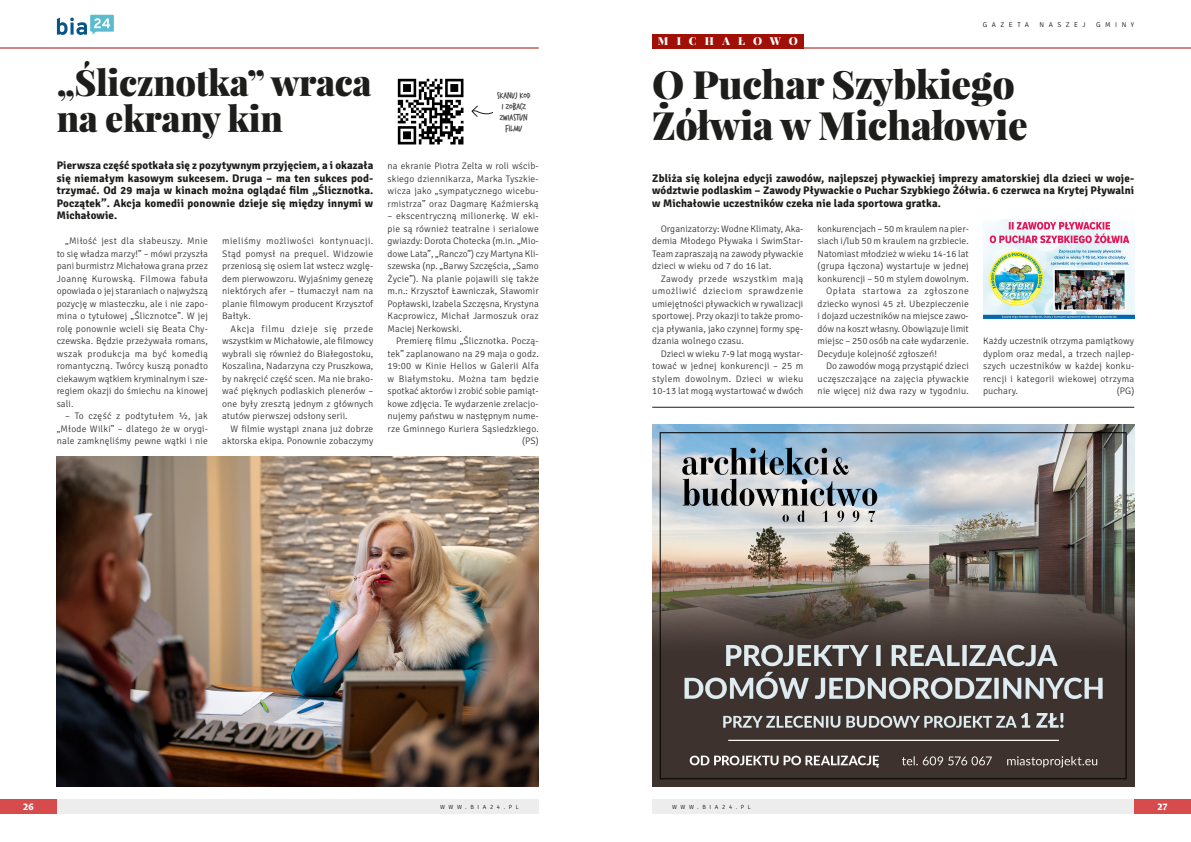
<style>
.page{position:relative;width:1191px;height:842px;background:#fff}
.page>*{position:absolute;margin:0;border:0;box-sizing:border-box;transform-origin:0 0}
.t1{font:900 39px/41px "Playfair Display";letter-spacing:-.01em;color:#1d1d1b}
.t2{font:900 36px/36px "Playfair Display";letter-spacing:-.01em;color:#1d1d1b}
.t3{font:700 11px/12.5px "Signika";letter-spacing:.015em;color:#1d1d1b;text-align:justify}
.t4{font:900 11px "Playfair Display";letter-spacing:.73em;color:#fff}
.t5{font:300 9.5px/12.5px "Signika";letter-spacing:.01em;color:#3c3c3b;text-align:justify}
.t6{font:9.5px/11px "Trash Hand Polski";color:#3c3c3b;text-align:center}
.t7{font:300 9.5px "Signika";letter-spacing:.055em;color:#3c3c3b}
.t8{font:800 9px "Costa Ptf";color:#fff}
.t9{font:300 7px "Signika";letter-spacing:.645em;color:#1d1d1b}
.t10{font:300 6px "Signika";letter-spacing:.605em;color:#1d1d1b}
</style>
<div class="page">
<div style="left:652px;top:799px;width:500px;height:14px;background:#ededed"></div>
<div style="left:50px;top:799px;width:489px;height:14px;background:#ededed"></div>
<div style="left:0;top:799px;width:57px;height:14px;background:#d84b4d"></div>
<div style="left:1134px;top:799px;width:57px;height:14px;background:#d84b4d"></div>
<hr style="left:0;top:48px;width:539px;height:1px;background:#a11007">
<hr style="left:652px;top:48px;width:539px;height:1px;background:#a11007">
<svg style="left:57px;top:15px;width:57px;height:20px"></svg>
<div style="left:652px;top:34px;width:151px;height:14px;background:#a11007"></div>
<img style="left:57px;top:457px;width:482px;height:329px">
<img style="left:983px;top:219px;width:151px;height:99px">
<hr style="left:652px;top:407px;width:482px;height:1px;background:#1d1d1b">
<img style="left:652px;top:425px;width:482px;height:361px">
<img style="left:397px;top:78px;width:67px;height:67px">
<svg style="left:471px;top:105px;width:22px;height:12px"></svg>
<h2 class="t2" style="left:57px;top:64px;width:316px">„Ślicznotka” wraca na ekrany kin</h2>
<p class="t3" style="left:57px;top:159px;width:318px">Pierwsza część spotkała się z pozytywnym przyjęciem, a i okazała się niemałym kasowym sukcesem. Druga – ma ten sukces pod&shy;trzymać. Od 29 maja w kinach można oglądać film „Ślicznotka.<br>Początek”. Akcja komedii ponownie dzieje się między innymi w Michałowie.</p>
<p class="t5" style="left:57px;top:234px;width:153px;text-indent:9px">„M iłość jest dla słabeuszy. M nie to się władza marzy!” – mówi przyszła pani burmistrz Michałowa grana przez Joannę Kurowską. Filmowa fabuła opowiada o jej staraniach o najwyższą pozycję w miasteczku, ale i nie zapo&shy;mina o tytułowej „Ślicznotce”. W jej rolę ponownie wcieli się Beata Chy&shy;czewska. Będzie przeżywała romans, wszak produkcja ma być komedią romantyczną. Twórcy kuszą ponadto ciekawym wątkiem kryminalnym i sze&shy;regiem okazji do śmiechu na kinowej sali.</p>
<p class="t5" style="left:57px;top:409px;width:153px;text-indent:9px">– To część z podtytułem ½, jak „Młode Wilki” – dlatego że w orygi&shy;nale zamknęliśmy pewne wątki i nie</p>
<p class="t5" style="left:222px;top:234px;width:153px">mieliśmy możliwości kontynuacji.<br>Stąd pomysł na prequel. Widzowie przeniosą się osiem lat wstecz wzglę&shy;dem pierwowzoru. Wyjaśnimy genezę niektórych afer – tłumaczył nam na planie filmowym producent Krzysztof Bałtyk.</p>
<p class="t5" style="left:222px;top:322px;width:153px;text-indent:9px">Akcja filmu dzieje się przede wszystkim w M ichałowie, ale filmowcy wybrali się również do Białegostoku, Koszalina, N adarzyna czy Pruszkowa, by nakręcić część scen. M a nie brako&shy;wać pięknych podlaskich plenerów – one były zresztą jednym z głównych atutów pierwszej odsłony serii.</p>
<p class="t5" style="left:222px;top:422px;width:153px;text-align:right">W filmie wystąpi znana już dobrze aktorska ekipa. Ponownie zobaczymy</p>
<p class="t6" style="left:497px;top:90px;width:35px">SKANUJ KOD<br>I ZOBACZ<br>ZWIASTUN<br>FILMU</p>
<p class="t5" style="left:387px;top:159px;width:153px">na ekranie Piotra Zelta w roli wścib&shy;skiego dziennikarza, Marka Tyszkie&shy;wicza jako „sympatycznego wicebu&shy;rmistrza” oraz Dagmarę Kaźmierską</p>
<p class="t5" style="left:387px;top:209px;width:153px">– ekscentryczną milionerkę. W eki&shy;pie są również teatralne i serialowe gwiazdy: Dorota Chotecka (m.in. „Mio&shy;dowe Lata”, „Ranczo”) czy M artyna Kli&shy;szewska (np. „Barwy Szczęścia, „Samo Życie”). N a planie pojawili się także m.n.: Krzysztof Ławniczak, Sławomir Popławski, I zabela Szczęsna, Krystyna Kacprowicz, Michał Jarmoszuk oraz M aciej N erkowski.</p>
<p class="t5" style="left:387px;top:334px;width:153px;text-align:right">Premierę filmu „Ślicznotka. Począ&shy;tek” zaplanowano na 29 maja o godz.<br>19:00 w Kinie Helios w Galerii Alfa w Białymstoku. M ożna tam będzie spotkać aktorów i zrobić sobie pamiąt&shy;kowe zdjęcia. Te wydarzenie zrelacjo&shy;nujemy państwu w następnym nume&shy;rze Gminnego Kuriera Sąsiedzkiego. (PS)</p>
<p class="t4" style="left:658px;top:34px;width:141px">MICHAŁOWO</p>
<p class="t9" style="left:982px;top:20px;width:48px">gazeta</p>
<p class="t9" style="left:1039px;top:20px;width:48px">naszej</p>
<p class="t9" style="left:1096px;top:20px;width:40px">gminy</p>
<h1 class="t1" style="left:652px;top:63px;width:377px">O Puchar Szybkiego<br>Żółwia w Michałowie</h1>
<p class="t3" style="left:652px;top:171px;width:483px">Zbliża się kolejna edycji zawodów, najlepszej pływackiej imprezy amatorskiej dla dzieci w woje&shy;wództwie podlaskim – Zawody Pływackie o Puchar Szybkiego Żółwia. 6 czerwca na Krytej Pływalni w Michałowie uczestników czeka nie lada sportowa gratka.</p>
<p class="t5" style="left:652px;top:222px;width:153px;text-indent:9px">Organizatorzy: Wodne Klimaty, Aka&shy;demia Młodego Pływaka i SwimStar-Team zapraszają na zawody pływackie dzieci w wieku od 7 do 16 lat.</p>
<p class="t5" style="left:652px;top:272px;width:153px;text-indent:9px">Zawody przede wszystkim mają umożliwić dzieciom sprawdzenie umiejętności pływackich w rywalizacji sportowej. Przy okazji to także promo&shy;cja pływania, jako czynnej formy spę&shy;dzania wolnego czasu.</p>
<p class="t5" style="left:652px;top:347px;width:153px;text-indent:9px">Dzieci w wieku 7-9 lat mogą wystar&shy;tować w jednej konkurencji – 25 m stylem dowolnym. Dzieci w wieku 10-13 lat mogą wystartować w dwóch</p>
<p class="t5" style="left:817px;top:222px;width:153px">konkurencjach – 50 m kraulem na pier-</p>
<p class="t5" style="left:817px;top:234px;width:153px">siach i/lub 50 m kraulem na grzbiecie.</p>
<p class="t5" style="left:817px;top:247px;width:153px">N atomiast młodzież w wieku 14-16 lat</p>
<p class="t5" style="left:817px;top:259px;width:153px">(grupa łączona) wystartuje w jednej</p>
<p class="t5" style="left:817px;top:272px;width:153px">konkurencji – 50 m stylem dowolnym.</p>
<p class="t7" style="left:826px;top:284px;width:144px">Opłata startowa za zgłoszone</p>
<p class="t5" style="left:817px;top:297px;width:153px">dziecko wynosi 45 zł. Ubezpieczenie</p>
<p class="t5" style="left:817px;top:309px;width:153px">i dojazd uczestników na miejsce zawo-</p>
<p class="t5" style="left:817px;top:322px;width:153px">dów na koszt własny. Obowiązuje limit</p>
<p class="t5" style="left:817px;top:334px;width:153px">miejsc – 250 osób na całe wydarzenie.</p>
<p class="t5" style="left:817px;top:347px;width:121px">Decyduje kolejność zgłoszeń!</p>
<p class="t5" style="left:826px;top:359px;width:144px">Do zawodów mogą przystąpić dzieci</p>
<p class="t5" style="left:817px;top:372px;width:153px">uczęszczające na zajęcia pływackie</p>
<p class="t5" style="left:817px;top:384px;width:153px">nie więcej niż dwa razy w tygodniu.</p>
<p class="t5" style="left:983px;top:334px;width:153px">Każdy uczestnik otrzyma pamiątkowy dyplom oraz medal, a trzech najlep&shy;szych uczestników w każdej konku&shy;rencji i kategorii wiekowej otrzyma puchary.</p>
<p class="t5" style="left:1116px;top:384px;width:19px">(PG)</p>
<p class="t8" style="left:23px;top:801px;width:12px">26</p>
<p class="t10" style="left:440px;top:803px;width:80px">www.bia24.pl</p>
<p class="t10" style="left:672px;top:803px;width:80px">www.bia24.pl</p>
<p class="t8" style="left:1157px;top:801px;width:12px">27</p>
</div>
